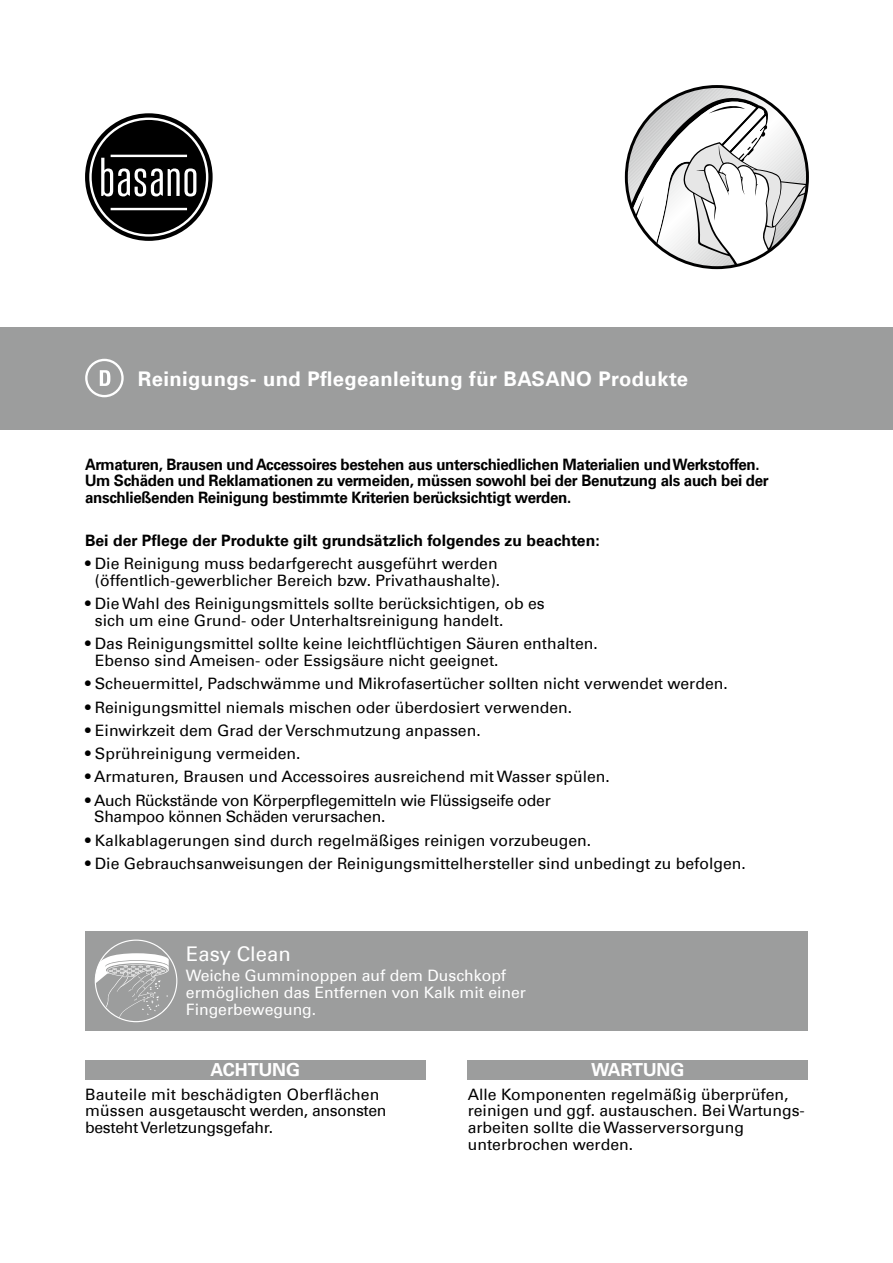
<style>
.page{position:relative;width:893px;height:1263px;background:#fff}
.page>*{position:absolute;margin:0;border:0;box-sizing:border-box;transform-origin:0 0}
.t1{font:700 20.25px "Univers Com 65";letter-spacing:.02em;color:#fff}
.t2{font:20.25px "Univers Com 55 Roman";color:#fff}
.t3{font:700 18px "Univers Com 65";color:#fff}
.t4{font:15.75px/16.8px "Univers Com 55 Roman";color:#000}
.t5{font:700 15.75px/16.8px "Univers Com 65";letter-spacing:-.02em;color:#000;scale:.96 1}
.t6{font:15.75px/16.8px "Univers Com 55 Roman";letter-spacing:-.02em;color:#000}
.t7{font:15.75px/16.8px "Univers Com 55 Roman";color:#fff}
.t8{font:700 15.75px "Univers Com 65";color:#000}
</style>
<div class="page">
<svg style="left:85px;top:113px;width:128px;height:128px;background:#191919"></svg>
<div style="left:89px;top:118px;width:119px;height:119px;border:2px solid #fff;border-radius:50%"></div>
<hr style="left:111px;top:155px;width:76px;height:2px;background:#fff">
<hr style="left:111px;top:208px;width:76px;height:2px;background:#fff">
<svg style="left:101px;top:158px;width:95px;height:38px"></svg>
<svg style="left:627px;top:87px;width:180px;height:180px"></svg>
<div style="left:0;top:327px;width:893px;height:102px;background:#9c9d9d"></div>
<div style="left:85px;top:1060px;width:340px;height:19px;background:#9c9d9d"></div>
<div style="left:468px;top:1060px;width:340px;height:19px;background:#9c9d9d"></div>
<div style="left:85px;top:931px;width:723px;height:100px;background:#9c9d9d"></div>
<svg style="left:95px;top:939px;width:82px;height:83px"></svg>
<svg style="left:85px;top:359px;width:39px;height:38px"></svg>
<p class="t1" style="left:138px;top:367px;width:552px">Reinigungs- und Pflegeanleitung für BASANO Produkte</p>
<p class="t5" style="left:85px;top:456px;width:714px">Armaturen, Brausen und Accessoires bestehen aus unterschiedlichen Materialien und Werkstoffen.<br>Um Schäden und Reklamationen zu vermeiden, müssen sowohl bei der Benutzung als auch bei der anschließenden Reinigung bestimmte Kriterien berücksichtigt werden.</p>
<p class="t8" style="left:85px;top:531px;width:516px">Bei der Pflege der Produkte gilt grundsätzlich folgendes zu beachten:</p>
<p class="t4" style="left:85px;top:555px;width:417px;text-align:right">• Die Reinigung muss bedarfgerecht ausgeführt werden (öffentlich-gewerblicher Bereich bzw. Privathaushalte).</p>
<p class="t4" style="left:95px;top:595px;width:451px;text-indent:-10px">• Die Wahl des Reinigungsmittels sollte berücksichtigen, ob es sich um eine Grund- oder Unterhaltsreinigung handelt.</p>
<p class="t4" style="left:95px;top:635px;width:504px;text-indent:-10px">• Das Reinigungsmittel sollte keine leichtflüchtigen Säuren enthalten.<br>Ebenso sind Ameisen- oder Essigsäure nicht geeignet.</p>
<p class="t4" style="left:85px;top:675px;width:644px">• Scheuermittel, Padschwämme und Mikrofasertücher sollten nicht verwendet werden.</p>
<p class="t4" style="left:85px;top:699px;width:489px">• Reinigungsmittel niemals mischen oder überdosiert verwenden.</p>
<p class="t4" style="left:85px;top:722px;width:397px">• Einwirkzeit dem Grad der Verschmutzung anpassen.</p>
<p class="t4" style="left:85px;top:745px;width:217px">• Sprühreinigung vermeiden.</p>
<p class="t4" style="left:85px;top:768px;width:526px">• Armaturen, Brausen und Accessoires ausreichend mit Wasser spülen.</p>
<p class="t6" style="left:94px;top:792px;width:458px;text-indent:-9px">• Auch Rückstände von Körperpflegemitteln wie Flüssigseife oder<br>Shampoo können Schäden verursachen.</p>
<p class="t4" style="left:85px;top:832px;width:508px">• Kalkablagerungen sind durch regelmäßiges reinigen vorzubeugen.</p>
<p class="t4" style="left:85px;top:855px;width:662px">• Die Gebrauchsanweisungen der Reinigungsmittelhersteller sind unbedingt zu befolgen.</p>
<p class="t2" style="left:186px;top:942px;width:106px">Easy Clean</p>
<p class="t7" style="left:186px;top:967px;width:342px">Weiche Gumminoppen auf dem Duschkopf ermöglichen das Entfernen von Kalk mit einer<br>Fingerbewegung.</p>
<p class="t3" style="left:210px;top:1059px;width:91px">ACHTUNG</p>
<p class="t6" style="left:85px;top:1085px;width:303px">Bauteile mit beschädigten Oberflächen müssen ausgetauscht werden, ansonsten besteht Verletzungsgefahr.</p>
<p class="t3" style="left:591px;top:1059px;width:95px">WARTUNG</p>
<p class="t4" style="left:468px;top:1085px;width:339px">Alle Komponenten regelmäßig überprüfen, reinigen und ggf. austauschen. Bei Wartungs&shy;arbeiten sollte die Wasserversorgung unterbrochen werden.</p>
</div>
